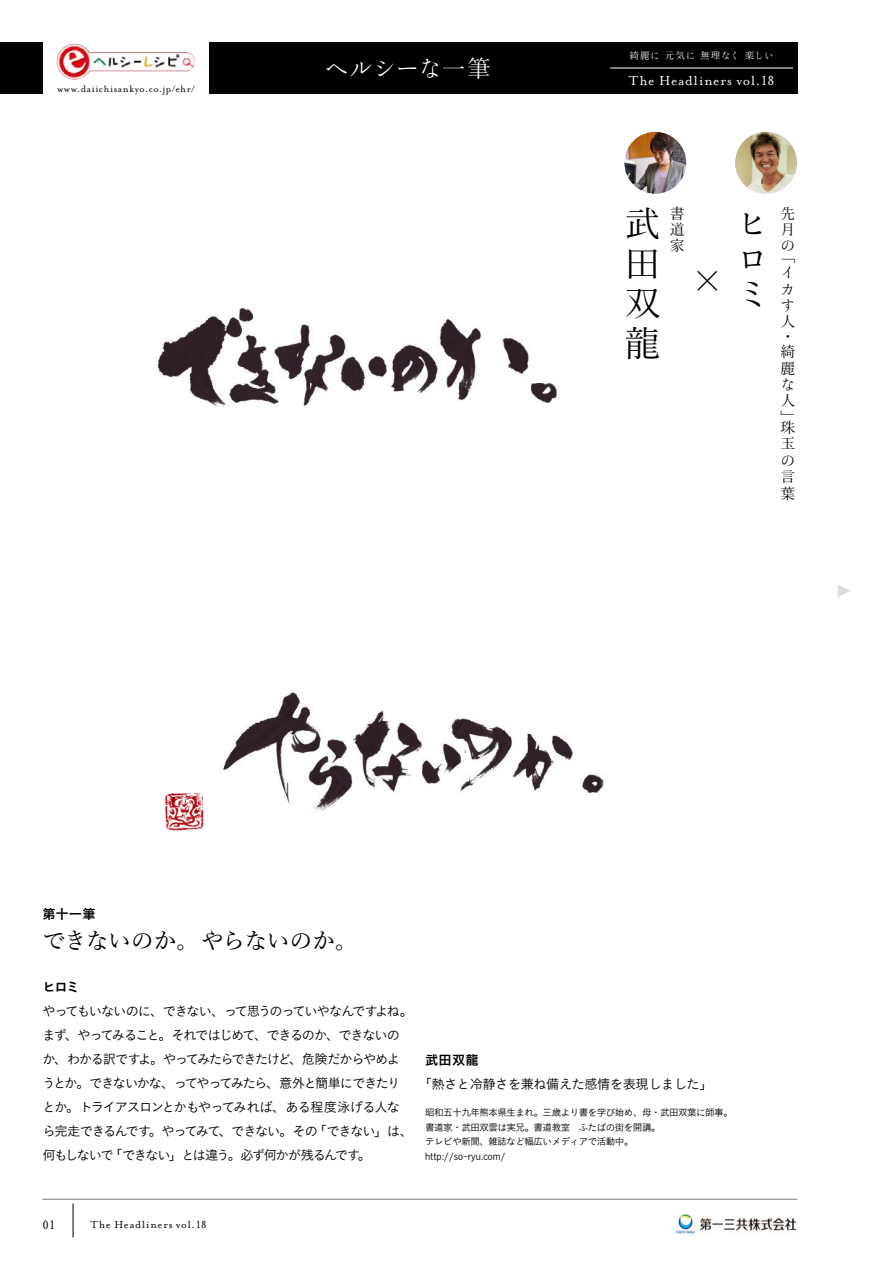
<style>
.page{position:relative;width:893px;height:1263px;background:#fff}
.page>*{position:absolute;margin:0;border:0;box-sizing:border-box;transform-origin:0 0}
.t1{font:42.45px "Yu Mincho Std L 90 msp RKSJ V";color:#000}
.t2{font:36.15px/39.8px "Yu Mincho 02 R 90 msp RKSJ H";color:#000;text-align:justify}
.t3{font:35.1px/35.1px "Yu Min 5 go Kn R 90 msp RKSJ H";color:#000;text-align:justify}
.t4{font:23.4px "Yu Mincho Std M 90 msp RKSJ H";letter-spacing:-.045em;color:#000}
.t5{font:23.4px "Yu Min 5 go Kn R 90 msp RKSJ H";color:#fff}
.t6{font:14.85px "Mrs Eaves Roman";letter-spacing:.06em;color:#fff}
.t7{font:14.85px/16.4px "Yu Mincho 02 R 90 msp RKSJ H";color:#000}
.t8{font:14.85px/16.4px "Yu Min 5 go Kn R 90 msp RKSJ H";color:#000}
.t9{font:13.8px "Mrs Eaves Fractions";color:#000}
.t10{font:13.35px/23.9px "Koburina Go Std W3 90 msp RKSJ H";letter-spacing:-.095em;color:#000}
.t11{font:13.35px "Koburina Go Std W3 90 msp RKSJ H";letter-spacing:-.04em;color:#000}
.t12{font:13.35px "Koburina Go Std W6 90 msp RKSJ H";letter-spacing:.01em;color:#000}
.t13{font:11.7px "Mrs Eaves Roman";letter-spacing:.07em;color:#000}
.t14{font:10.65px "Mrs Eaves Roman";letter-spacing:.06em;color:#000}
.t15{font:9.6px/14.9px "Koburina Go Std W3 90 msp RKSJ H";letter-spacing:-.055em;color:#000}
.t16{font:9.6px "Yu Mincho 02 R 90 msp RKSJ H";color:#fff}
.s1{font-family:"Yu Mincho 02 R 90 msp RKSJ H"}
.s2{font-family:"Yu Min 5 go Kn R 90 msp RKSJ H"}
.s3{font-family:"Mrs Eaves Fractions"}
</style>
<div class="page">
<img style="left:157px;top:308px;width:447px;height:525px">
<svg style="left:838px;top:585px;width:12px;height:12px"></svg>
<hr style="left:43px;top:1199px;width:754px;height:1px;background:#777e84">
<hr style="left:73px;top:1203px;width:1px;height:34px;background:#000">
<img style="left:675px;top:1214px;width:122px;height:21px">
<div style="left:0;top:43px;width:43px;height:51px;background:#000"></div>
<div style="left:606px;top:43px;width:191px;height:51px;background:#000"></div>
<img style="left:57px;top:44px;width:138px;height:36px">
<hr style="left:610px;top:68px;width:183px;height:1px;background:#fff">
<div style="left:210px;top:43px;width:396px;height:51px;background:#000"></div>
<img style="left:624px;top:132px;width:62px;height:62px;border-radius:50%">
<img style="left:735px;top:132px;width:62px;height:62px;border-radius:50%">
<p class="t14" style="left:57px;top:82px;width:139px">www.daiichisankyo.co.jp/ehr/</p>
<h3 class="t5" style="left:325px;top:59px;width:167px">ヘルシーな<span class="s1">一筆</span></h3>
<p class="t16" style="left:630px;top:52px;width:146px">綺麗<span class="s2">に</span> 元気<span class="s2">に</span> 無理<span class="s2">なく</span> 楽<span class="s2">しい</span></p>
<p class="t6" style="left:629px;top:71px;width:147px">The Headliners vol.<span class="s3">18</span></p>
<h2 class="t2" style="left:625px;top:209px;width:37px">武田双龍</h2>
<p class="t7" style="left:670px;top:207px;width:16px;text-align:justify">書道家</p>
<p class="t7" style="left:780px;top:207px;width:15px">先月</p>
<h3 class="t3" style="left:735px;top:210px;width:28px">ヒロミ</h3>
<p class="t8" style="left:780px;top:240px;width:15px">の</p>
<p class="t7" style="left:780px;top:250px;width:16px">「</p>
<p class="t8" style="left:780px;top:266px;width:15px">イカす</p>
<p class="t7" style="left:780px;top:316px;width:16px;line-height:14.9px">人・綺</p>
<p class="t7" style="left:780px;top:362px;width:16px">麗</p>
<p class="t8" style="left:780px;top:378px;width:14px">な</p>
<p class="t7" style="left:780px;top:394px;width:16px">人」</p>
<p class="t7" style="left:780px;top:421px;width:16px">珠玉</p>
<p class="t8" style="left:780px;top:454px;width:15px">の</p>
<p class="t7" style="left:780px;top:470px;width:16px">言葉</p>
<h1 class="t1" style="left:686px;top:265px;width:33px">×</h1>
<p class="t12" style="left:43px;top:909px;width:55px">第十一筆</p>
<h3 class="t4" style="left:43px;top:932px;width:317px">できないのか。やらないのか。</h3>
<p class="t12" style="left:43px;top:982px;width:38px">ヒロミ</p>
<p class="t10" style="left:43px;top:1001px;width:372px">やってもいないのに、できない、って思うのっていやなんですよね。まず、やってみること。それではじめて、できるのか、できないのか、わかる訳ですよ。やってみたらできたけど、危険だからやめようとか。できないかな、ってやってみたら、意外と簡単にできたりとか。トライアスロンとかもやってみれば、ある程度泳げる人なら完走できるんです。やってみて、できない。その「できない」は、何もしないで「できない」とは違う。必ず何かが残るんです。</p>
<p class="t12" style="left:425px;top:1055px;width:55px">武田双龍</p>
<p class="t11" style="left:419px;top:1079px;width:296px">「熱さと冷静さを兼ね備えた感情を表現しました」</p>
<p class="t15" style="left:425px;top:1106px;width:309px">昭和五十九年熊本県生まれ。三歳より書を学び始め、母・武田双葉に師事。書道家・武田双雲は実兄。書道教室　ふたばの街を開講。<br>テレビや新聞、雑誌など幅広いメディアで活動中。<br>http://so-ryu.com/</p>
<p class="t9" style="left:43px;top:1218px;width:14px">01</p>
<p class="t13" style="left:90px;top:1217px;width:118px">The Headliners vol.<span class="s3">18</span></p>
</div>
